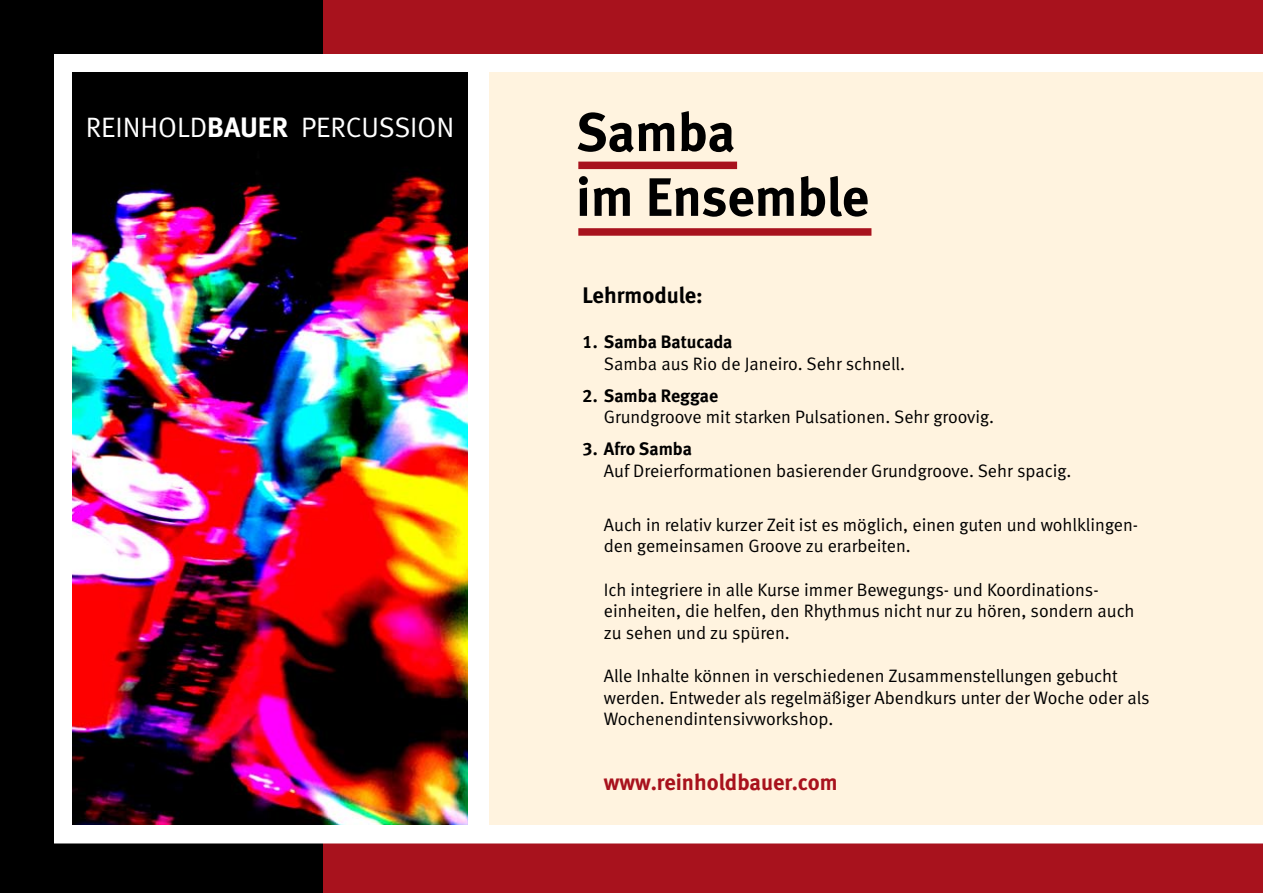
<style>
.page{position:relative;width:1263px;height:893px;background:#fff}
.page>*{position:absolute;margin:0;border:0;box-sizing:border-box;transform-origin:0 0}
.t1{font:54px/64.8px "Meta Bold LF";color:#000}
.t2{font:28.05px "Meta Normal LF";color:#fff}
.t3{font:22.5px "Meta Bold LF";color:#a8121d}
.t4{font:22.5px "Meta Bold LF";color:#000}
.t5{font:18px/21.6px "Meta Normal LF";color:#000}
.t6{font:18px "Meta Bold LF";color:#000}
.s1{font-family:"Meta Bold LF"}
</style>
<div class="page">
<div style="left:0;top:0;width:516px;height:893px;background:#000"></div>
<div style="left:323px;top:0;width:940px;height:893px;background:#a8121d"></div>
<div style="left:54px;top:54px;width:1209px;height:789px;background:#fff"></div>
<div style="left:489px;top:72px;width:774px;height:753px;background:#fff3df"></div>
<img style="left:72px;top:72px;width:396px;height:753px">
<div style="left:578px;top:228px;width:293px;height:8px;background:#a8121d"></div>
<div style="left:578px;top:162px;width:159px;height:7px;background:#a8121d"></div>
<h2 class="t2" style="left:86px;top:111px;width:370px">REINHOLD<span class="s1">BAUER</span> PERCUSSION</h2>
<h1 class="t1" style="left:576px;top:99px;width:294px">Samba<br>im Ensemble</h1>
<p class="t4" style="left:583px;top:282px;width:122px">Lehrmodule:</p>
<p class="t6" style="left:583px;top:331px;width:151px">1. Samba Batucada</p>
<p class="t5" style="left:604px;top:352px;width:303px">Samba aus Rio de Janeiro. Sehr schnell.</p>
<p class="t6" style="left:583px;top:385px;width:137px">2. Samba Reggae</p>
<p class="t5" style="left:604px;top:406px;width:392px">Grundgroove mit starken Pulsationen. Sehr groovig.</p>
<p class="t6" style="left:583px;top:438px;width:111px">3. Afro Samba</p>
<p class="t5" style="left:604px;top:460px;width:469px">Auf Dreierformationen basierender Grundgroove. Sehr spacig.</p>
<p class="t5" style="left:604px;top:513px;width:536px">Auch in relativ kurzer Zeit ist es möglich, einen guten und wohlklingen&shy;den gemeinsamen Groove zu erarbeiten.</p>
<p class="t5" style="left:604px;top:578px;width:532px">Ich integriere in alle Kurse immer Bewegungs- und Koordinations&shy;einheiten, die helfen, den Rhythmus nicht nur zu hören, sondern auch zu sehen und zu spüren.</p>
<p class="t5" style="left:604px;top:665px;width:547px">Alle Inhalte können in verschiedenen Zusammenstellungen gebucht werden. Entweder als regelmäßiger Abendkurs unter der Woche oder als<br>Wochenendintensivworkshop.</p>
<p class="t3" style="left:604px;top:768px;width:235px">www.reinholdbauer.com</p>
</div>
